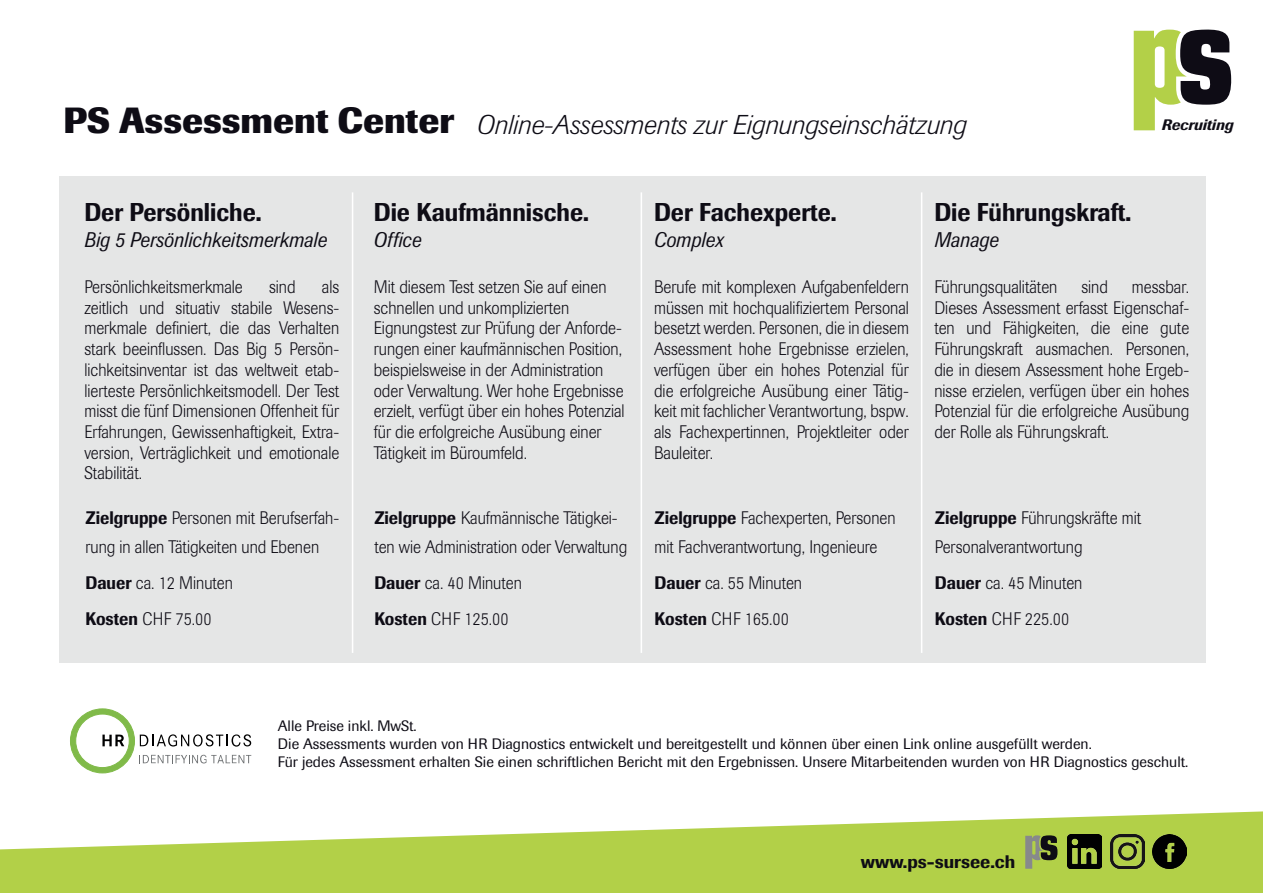
<style>
.page{position:relative;width:1263px;height:893px;background:#fff}
.page>*{position:absolute;margin:0;border:0;box-sizing:border-box;transform-origin:0 0}
.t1{font:italic 300 27px "Imago";color:#0e0c15}
.t2{font:500 25.5px "Imago";color:#0e0c15;scale:.91 1}
.t3{font:italic 21px "Imago";color:#0e0c15;scale:.91 1}
.t4{font:300 18px/20.7px "Imago";color:#0e0c15;scale:.91 1}
.t5{font:500 18px "Imago";color:#0e0c15}
.t6{font:15px/18px "Imago";color:#0e0c15}
.t7{font:italic 500 15px "Imago";color:#0e0c15}
.s1{font-weight:700;font-style:normal;font-size:36px}
.s2{font-weight:500}
</style>
<div class="page">
<svg style="left:0;top:811px;width:1263px;height:82px;fill:#b2d048"></svg>
<svg style="left:1025px;top:835px;width:33px;height:34px"></svg>
<img style="left:1153px;top:834px;width:34px;height:34px">
<img style="left:1110px;top:834px;width:34px;height:34px">
<img style="left:1068px;top:834px;width:34px;height:34px">
<div style="left:60px;top:176px;width:1146px;height:487px;background:#e5e6e6"></div>
<hr style="left:641px;top:192px;width:1px;height:461px;background:#fff">
<svg style="left:70px;top:708px;width:181px;height:66px"></svg>
<hr style="left:353px;top:192px;width:1px;height:461px;background:#eee">
<hr style="left:352px;top:192px;width:1px;height:461px;background:#fff">
<hr style="left:922px;top:192px;width:1px;height:461px;background:#f0f0f0">
<hr style="left:921px;top:192px;width:1px;height:461px;background:#fff">
<svg style="left:1134px;top:30px;width:97px;height:100px"></svg>
<h1 class="t1" style="left:64px;top:109px;width:905px"><span class="s1">PS Assessment Center</span> Online-Assessments zur Eignungseinschätzung</h1>
<p class="t7" style="left:1162px;top:116px;width:73px">Recruiting</p>
<h2 class="t2" style="left:84px;top:197px;width:196px">Der Persönliche.</h2>
<p class="t3" style="left:84px;top:227px;width:268px">Big 5 Persönlichkeitsmerkmale</p>
<p class="t4" style="left:84px;top:277px;width:176px">Persönlichkeitsmerkmale</p>
<p class="t4" style="left:269px;top:277px;width:31px">sind</p>
<p class="t4" style="left:84px;top:277px;width:282px;text-align:justify;text-indent:237px">als zeitlich und situativ stabile Wesens&shy;merkmale definiert, die das Verhalten stark beeinflussen. Das Big 5 Persön&shy;lichkeitsinventar ist das weltweit etab&shy;lierteste Persönlichkeitsmodell. Der Test misst die fünf Dimensionen Offenheit für Erfahrungen, Gewissenhaftigkeit, Extra&shy;version, Verträglichkeit und emotionale Stabilität.</p>
<p class="t4" style="left:85px;top:504px;width:280px;line-height:28.5px"><span class="s2">Zielgruppe</span> Personen mit Berufserfah&shy;rung in allen Tätigkeiten und Ebenen</p>
<p class="t4" style="left:85px;top:565px;width:164px;line-height:36px"><span class="s2">Dauer</span> ca. 12 Minuten<br><span class="s2">Kosten</span> CHF 75.00</p>
<h2 class="t2" style="left:374px;top:197px;width:238px">Die Kaufmännische.</h2>
<p class="t3" style="left:374px;top:227px;width:54px">Office</p>
<p class="t4" style="left:374px;top:277px;width:277px">Mit diesem Test setzen Sie auf einen schnellen und unkomplizierten Eignungstest zur Prüfung der Anforde&shy;rungen einer kaufmännischen Position, beispielsweise in der Administration oder Verwaltung. Wer hohe Ergebnisse erzielt, verfügt über ein hohes Potenzial für die erfolgreiche Ausübung einer Tätigkeit im Büroumfeld.</p>
<p class="t4" style="left:374px;top:504px;width:279px;line-height:28.5px"><span class="s2">Zielgruppe</span> Kaufmännische Tätigkei&shy;ten wie Administration oder Verwaltung</p>
<p class="t4" style="left:374px;top:565px;width:164px;line-height:36px"><span class="s2">Dauer</span> ca. 40 Minuten<br><span class="s2">Kosten</span> CHF 125.00</p>
<h2 class="t2" style="left:654px;top:197px;width:202px">Der Fachexperte.</h2>
<p class="t3" style="left:654px;top:227px;width:78px">Complex</p>
<p class="t4" style="left:654px;top:277px;width:282px;text-align:justify">Berufe mit komplexen Aufgabenfeldern müssen mit hochqualifiziertem Personal besetzt werden. Personen, die in diesem Assessment hohe Ergebnisse erzielen, verfügen über ein hohes Potenzial für die erfolgreiche Ausübung einer Tätig&shy;keit mit fachlicher Verantwortung, bspw. als Fachexpertinnen, Projektleiter oder Bauleiter.</p>
<p class="t4" style="left:655px;top:504px;width:266px;line-height:28.5px"><span class="s2">Zielgruppe</span> Fachexperten, Personen mit Fachverantwortung, Ingenieure</p>
<p class="t4" style="left:655px;top:565px;width:164px;line-height:36px"><span class="s2">Dauer</span> ca. 55 Minuten<br><span class="s2">Kosten</span> CHF 165.00</p>
<h2 class="t2" style="left:934px;top:197px;width:218px">Die Führungskraft.</h2>
<p class="t3" style="left:934px;top:227px;width:73px">Manage</p>
<p class="t4" style="left:934px;top:277px;width:137px">Führungsqualitäten</p>
<p class="t4" style="left:1081px;top:277px;width:31px">sind</p>
<p class="t4" style="left:934px;top:277px;width:282px;text-align:justify;text-indent:198px">messbar.<br>Dieses Assessment erfasst Eigenschaf&shy;ten und Fähigkeiten, die eine gute Führungskraft ausmachen. Personen, die in diesem Assessment hohe Ergeb&shy;nisse erzielen, verfügen über ein hohes Potenzial für die erfolgreiche Ausübung der Rolle als Führungskraft.</p>
<p class="t4" style="left:935px;top:504px;width:228px;line-height:28.5px"><span class="s2">Zielgruppe</span> Führungskräfte mit<br>Personalverantwortung</p>
<p class="t4" style="left:935px;top:565px;width:164px;line-height:36px"><span class="s2">Dauer</span> ca. 45 Minuten<br><span class="s2">Kosten</span> CHF 225.00</p>
<p class="t6" style="left:278px;top:717px;width:912px">Alle Preise inkl. MwSt.<br>Die Assessments wurden von HR Diagnostics entwickelt und bereitgestellt und können über einen Link online ausgefüllt werden.<br>Für jedes Assessment erhalten Sie einen schriftlichen Bericht mit den Ergebnissen. Unsere Mitarbeitenden wurden von HR Diagnostics geschult.</p>
<p class="t5" style="left:861px;top:851px;width:156px">www.ps-sursee.ch</p>
</div>
